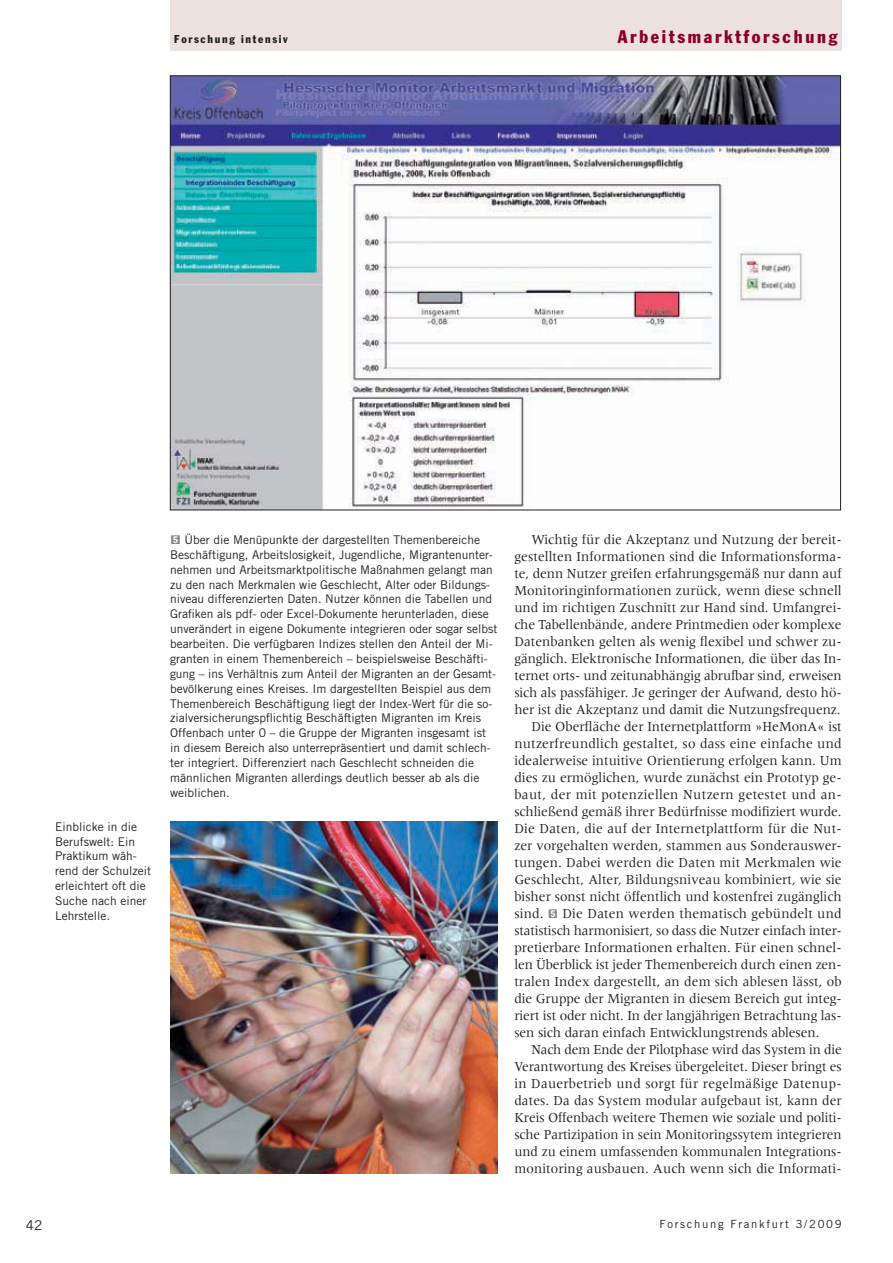
<style>
.page{position:relative;width:893px;height:1263px;background:#fff}
.page>*{position:absolute;margin:0;border:0;box-sizing:border-box;transform-origin:0 0}
.t1{font:condensed 18px "Franklin Gothic";letter-spacing:.15em;color:#8b0028}
.t2{font:14.25px "Meridien";color:#231f20;scale:.95 1}
.t3{font:14.25px "Meridien";color:#231f20;scale:.94 1}
.t4{font:14.25px "Meridien";letter-spacing:.02em;color:#231f20;scale:.95 1}
.t5{font:14.25px "Meridien";letter-spacing:.02em;color:#231f20;scale:.94 1}
.t6{font:13.5px "Trade Gothic";color:#231f20}
.t7{font:12px/14.9px "Trade Gothic";color:#231f20}
.t8{font:11.25px "Trade Gothic";letter-spacing:.15em;color:#231f20}
.t9{font:condensed 11.25px "Franklin Gothic";letter-spacing:.15em;color:#231f20}
.s1{font-family:"Gothic Ziff";font-weight:500;color:#81898e}
.s2{font-family:"Gothic Ziff";font-weight:500;font-size:12px;color:#81898e}
</style>
<div class="page">
<div style="left:170px;top:0;width:672px;height:51px;background:#ece1de"></div>
<img style="left:172px;top:78px;width:667px;height:430px">
<img style="left:170px;top:821px;width:327px;height:352px">
<p class="t9" style="left:174px;top:35px;width:115px">Forschung intensiv</p>
<p class="t1" style="left:618px;top:30px;width:221px">Arbeitsmarktforschung</p>
<p class="t7" style="left:55px;top:820px;width:97px">Einblicke in die<br>Berufswelt: Ein<br>Praktikum wäh&shy;rend der Schulzeit erleichtert oft die<br>Suche nach einer<br>Lehrstelle.</p>
<p class="t7" style="left:170px;top:533px;width:329px"><span class="s1">5</span> Über die Menüpunkte der dargestellten Themenbereiche Beschäftigung, Arbeitslosigkeit, Jugendliche, Migrantenunter&shy;nehmen und Arbeitsmarktpolitische Maßnahmen gelangt man zu den nach Merkmalen wie Geschlecht, Alter oder Bildungs&shy;niveau differenzierten Daten. Nutzer können die Tabellen und Grafiken als pdf- oder Excel-Dokumente herunterladen, diese unverändert in eigene Dokumente integrieren oder sogar selbst bearbeiten. Die verfügbaren Indizes stellen den Anteil der Mi&shy;granten in einem Themenbereich – beispielsweise Beschäfti&shy;gung – ins Verhältnis zum Anteil der Migranten an der Gesamt&shy;bevölkerung eines Kreises. Im dargestellten Beispiel aus dem Themenbereich Beschäftigung liegt der Index-Wert für die so&shy;zialversicherungspflichtig Beschäftigten Migranten im Kreis Offenbach unter 0 – die Gruppe der Migranten insgesamt ist in diesem Bereich also unterrepräsentiert und damit schlech&shy;ter integriert. Differenziert nach Geschlecht schneiden die männlichen Migranten allerdings deutlich besser ab als die weiblichen.</p>
<p class="t2" style="left:531px;top:534px;width:328px">Wichtig für die Akzeptanz und Nutzung der bereit-</p>
<p class="t2" style="left:514px;top:551px;width:346px">gestellten Informationen sind die Informationsforma-</p>
<p class="t2" style="left:514px;top:568px;width:346px">te, denn Nutzer greifen erfahrungsgemäß nur dann auf</p>
<p class="t2" style="left:514px;top:585px;width:346px">Monitoringinformationen zurück, wenn diese schnell</p>
<p class="t2" style="left:514px;top:602px;width:346px">und im richtigen Zuschnitt zur Hand sind. Umfangrei-</p>
<p class="t2" style="left:514px;top:619px;width:346px">che Tabellenbände, andere Printmedien oder komplexe</p>
<p class="t2" style="left:514px;top:636px;width:346px">Datenbanken gelten als wenig flexibel und schwer zu-</p>
<p class="t2" style="left:514px;top:653px;width:346px">gänglich. Elektronische Informationen, die über das In-</p>
<p class="t2" style="left:514px;top:670px;width:346px">ternet orts- und zeitunabhängig abrufbar sind, erweisen</p>
<p class="t2" style="left:514px;top:687px;width:346px">sich als passfähiger. Je geringer der Aufwand, desto hö-</p>
<p class="t2" style="left:514px;top:704px;width:345px">her ist die Akzeptanz und damit die Nutzungsfrequenz.</p>
<p class="t2" style="left:531px;top:721px;width:328px">Die Oberfläche der Internetplattform »HeMonA« ist</p>
<p class="t2" style="left:514px;top:738px;width:346px">nutzerfreundlich gestaltet, so dass eine einfache und</p>
<p class="t2" style="left:514px;top:755px;width:346px">idealerweise intuitive Orientierung erfolgen kann. Um</p>
<p class="t2" style="left:514px;top:772px;width:346px">dies zu ermöglichen, wurde zunächst ein Prototyp ge-</p>
<p class="t4" style="left:514px;top:789px;width:346px">baut, der mit potenziellen Nutzern getestet und an-</p>
<p class="t2" style="left:514px;top:806px;width:346px">schließend gemäß ihrer Bedürfnisse modifiziert wurde.</p>
<p class="t2" style="left:514px;top:823px;width:346px">Die Daten, die auf der Internetplattform für die Nut-</p>
<p class="t2" style="left:514px;top:840px;width:346px">zer vorgehalten werden, stammen aus Sonderauswer-</p>
<p class="t2" style="left:514px;top:857px;width:346px">tungen. Dabei werden die Daten mit Merkmalen wie</p>
<p class="t2" style="left:514px;top:874px;width:346px">Geschlecht, Alter, Bildungsniveau kombiniert, wie sie</p>
<p class="t2" style="left:514px;top:891px;width:346px">bisher sonst nicht öffentlich und kostenfrei zugänglich</p>
<p class="t2" style="left:514px;top:908px;width:346px">sind. <span class="s2">5</span> Die Daten werden thematisch gebündelt und</p>
<p class="t2" style="left:514px;top:925px;width:346px">statistisch harmonisiert, so dass die Nutzer einfach inter-</p>
<p class="t2" style="left:514px;top:942px;width:346px">pretierbare Informationen erhalten. Für einen schnel-</p>
<p class="t2" style="left:514px;top:959px;width:346px">len Überblick ist jeder Themenbereich durch einen zen-</p>
<p class="t2" style="left:514px;top:976px;width:346px">tralen Index dargestellt, an dem sich ablesen lässt, ob</p>
<p class="t2" style="left:514px;top:993px;width:346px">die Gruppe der Migranten in diesem Bereich gut integ-</p>
<p class="t2" style="left:514px;top:1010px;width:346px">riert ist oder nicht. In der langjährigen Betrachtung las-</p>
<p class="t2" style="left:514px;top:1027px;width:323px">sen sich daran einfach Entwicklungstrends ablesen.</p>
<p class="t3" style="left:531px;top:1044px;width:332px">Nach dem Ende der Pilotphase wird das System in die</p>
<p class="t3" style="left:514px;top:1061px;width:350px">Verantwortung des Kreises übergeleitet. Dieser bringt es</p>
<p class="t5" style="left:514px;top:1078px;width:350px">in Dauerbetrieb und sorgt für regelmäßige Datenup-</p>
<p class="t3" style="left:514px;top:1095px;width:350px">dates. Da das System modular aufgebaut ist, kann der</p>
<p class="t3" style="left:514px;top:1112px;width:350px">Kreis Offenbach weitere Themen wie soziale und politi-</p>
<p class="t3" style="left:514px;top:1129px;width:350px">sche Partizipation in sein Monitoringssytem integrieren</p>
<p class="t3" style="left:514px;top:1146px;width:350px">und zu einem umfassenden kommunalen Integrations-</p>
<p class="t3" style="left:514px;top:1163px;width:350px">monitoring ausbauen. Auch wenn sich die Informati-</p>
<p class="t6" style="left:26px;top:1220px;width:18px">42</p>
<p class="t8" style="left:659px;top:1220px;width:184px">Forschung Frankfurt 3/2009</p>
</div>
